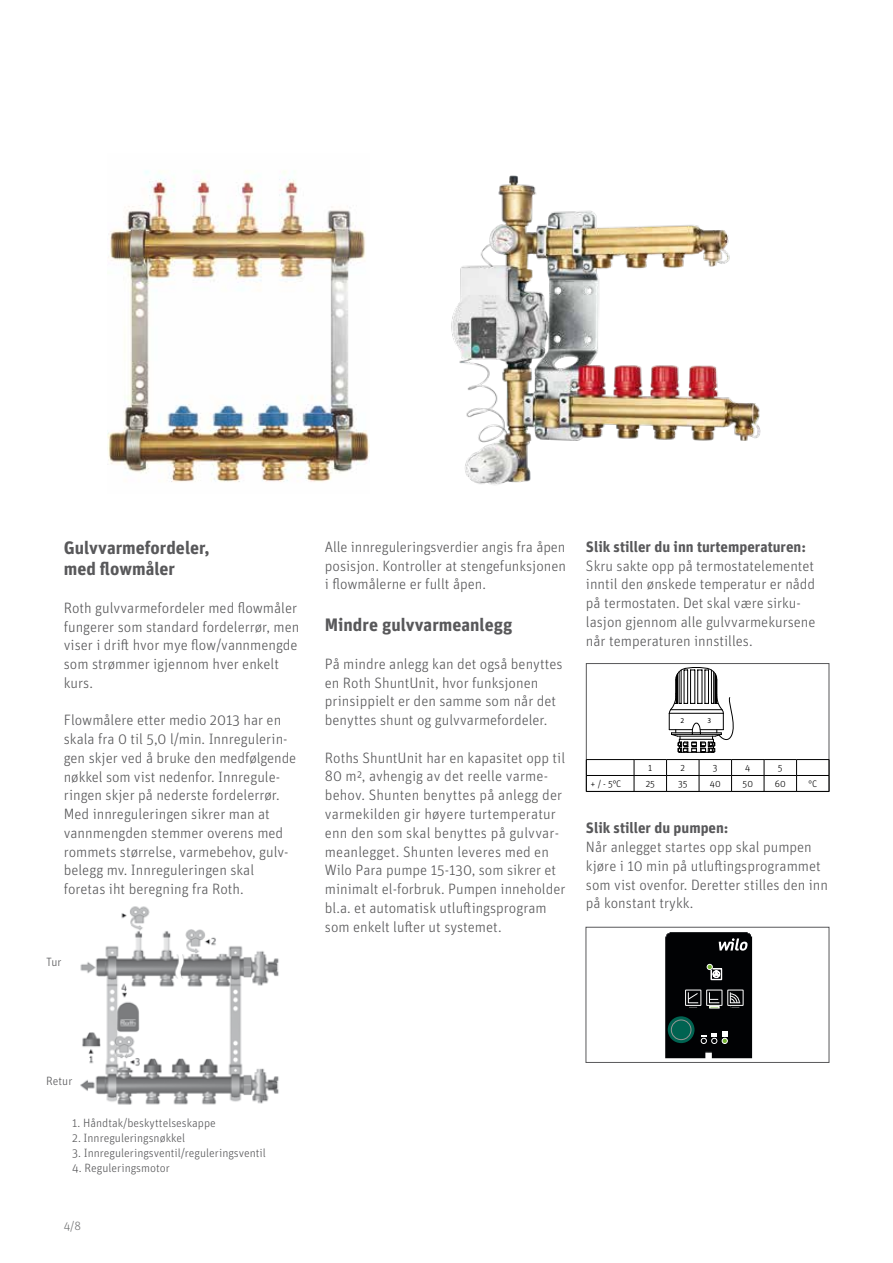
<style>
.page{position:relative;width:893px;height:1263px;background:#fff}
.page>*{position:absolute;margin:0;border:0;box-sizing:border-box;transform-origin:0 0}
.t1{font:700 18px/21px "Unit OT";color:#58585a}
.t2{font:300 15px/18.8px "Unit OT";color:#58585a}
.t3{font:700 15px "Unit OT";color:#58585a}
.t4{font:300 12px "Unit OT";color:#58585a}
.t5{font:300 12px "Unit OT";color:#707172}
.t6{font:300 9.45px "Unit OT";color:#000}
.t7{font:7.35px "Myriad Pro";color:#000}
</style>
<div class="page">
<img style="left:451px;top:175px;width:310px;height:310px">
<img style="left:108px;top:171px;width:262px;height:311px">
<img style="left:80px;top:906px;width:199px;height:199px">
<svg style="left:669px;top:667px;width:65px;height:86px"></svg>
<div style="left:586px;top:663px;width:243px;height:129px;border:1px solid #58585a"></div>
<hr style="left:586px;top:759px;width:48px;height:1px;background:#000">
<hr style="left:634px;top:759px;width:32px;height:1px;background:#000">
<hr style="left:666px;top:759px;width:33px;height:1px;background:#000">
<hr style="left:699px;top:759px;width:32px;height:1px;background:#000">
<hr style="left:732px;top:759px;width:32px;height:1px;background:#000">
<hr style="left:764px;top:759px;width:33px;height:1px;background:#000">
<hr style="left:797px;top:759px;width:32px;height:1px;background:#000">
<hr style="left:586px;top:775px;width:48px;height:1px;background:#000">
<svg style="left:586px;top:760px;width:1px;height:31px"></svg>
<hr style="left:634px;top:775px;width:32px;height:1px;background:#000">
<svg style="left:634px;top:760px;width:1px;height:31px"></svg>
<hr style="left:666px;top:775px;width:33px;height:1px;background:#000">
<svg style="left:666px;top:760px;width:1px;height:31px"></svg>
<hr style="left:699px;top:775px;width:32px;height:1px;background:#000">
<svg style="left:699px;top:760px;width:1px;height:31px"></svg>
<hr style="left:732px;top:775px;width:32px;height:1px;background:#000">
<svg style="left:731px;top:760px;width:1px;height:31px"></svg>
<hr style="left:764px;top:775px;width:33px;height:1px;background:#000">
<svg style="left:764px;top:760px;width:1px;height:31px"></svg>
<hr style="left:797px;top:775px;width:32px;height:1px;background:#000">
<svg style="left:796px;top:760px;width:1px;height:31px"></svg>
<svg style="left:829px;top:760px;width:1px;height:31px"></svg>
<hr style="left:586px;top:791px;width:48px;height:1px;background:#000">
<hr style="left:634px;top:791px;width:32px;height:1px;background:#000">
<hr style="left:666px;top:791px;width:33px;height:1px;background:#000">
<hr style="left:699px;top:791px;width:32px;height:1px;background:#000">
<hr style="left:732px;top:791px;width:32px;height:1px;background:#000">
<hr style="left:764px;top:791px;width:33px;height:1px;background:#000">
<hr style="left:797px;top:791px;width:32px;height:1px;background:#000">
<div style="left:586px;top:927px;width:243px;height:136px;border:1px solid #58585a"></div>
<img style="left:665px;top:932px;width:88px;height:127px">
<svg style="left:701px;top:1035px;width:5px;height:8px"></svg>
<svg style="left:712px;top:1032px;width:15px;height:11px"></svg>
<div style="left:685px;top:990px;width:16px;height:15px;border:1px solid #fff"></div>
<div style="left:728px;top:990px;width:15px;height:15px;border:1px solid #fff"></div>
<div style="left:706px;top:990px;width:16px;height:15px;border:1px solid #fff"></div>
<svg style="left:707px;top:964px;width:15px;height:16px"></svg>
<svg style="left:719px;top:938px;width:29px;height:13px"></svg>
<svg style="left:688px;top:992px;width:10px;height:16px"></svg>
<svg style="left:709px;top:992px;width:11px;height:16px"></svg>
<svg style="left:730px;top:992px;width:10px;height:16px"></svg>
<svg style="left:668px;top:1016px;width:26px;height:27px"></svg>
<div style="left:671px;top:1020px;width:20px;height:20px;border:1px solid #969693;border-radius:50%"></div>
<p class="t1" style="left:64px;top:537px;width:147px">Gulvvarmefordeler, med flowmåler</p>
<p class="t2" style="left:64px;top:598px;width:237px">Roth gulvvarmefordeler med flowmåler fungerer som standard fordelerrør, men viser i drift hvor mye flow/vannmengde som strømmer igjennom hver enkelt kurs.</p>
<p class="t2" style="left:64px;top:711px;width:234px">Flowmålere etter medio 2013 har en skala fra 0 til 5,0 l/min. Innregulerin&shy;gen skjer ved å bruke den medfølgende nøkkel som vist nedenfor. Innregule&shy;ringen skjer på nederste fordelerrør.<br>Med innreguleringen sikrer man at vannmengden stemmer overens med rommets størrelse, varmebehov, gulv&shy;belegg mv. Innreguleringen skal foretas iht beregning fra Roth.</p>
<p class="t4" style="left:46px;top:955px;width:17px">Tur</p>
<p class="t2" style="left:325px;top:537px;width:243px;text-align:justify">Alle innreguleringsverdier angis fra åpen posisjon. Kontroller at stengefunksjonen i flowmålerne er fullt åpen.</p>
<p class="t1" style="left:325px;top:614px;width:189px">Mindre gulvvarmeanlegg</p>
<p class="t2" style="left:325px;top:654px;width:239px">På mindre anlegg kan det også benyttes en Roth ShuntUnit, hvor funksjonen prinsippielt er den samme som når det benyttes shunt og gulvvarmefordeler.</p>
<p class="t2" style="left:325px;top:748px;width:242px">Roths ShuntUnit har en kapasitet opp til 80 m², avhengig av det reelle varme&shy;behov. Shunten benyttes på anlegg der varmekilden gir høyere turtemperatur enn den som skal benyttes på gulvvar&shy;meanlegget. Shunten leveres med en Wilo Para pumpe 15-130, som sikrer et minimalt el-forbruk. Pumpen inneholder bl.a. et automatisk utluftingsprogram som enkelt lufter ut systemet.</p>
<p class="t3" style="left:586px;top:537px;width:222px">Slik stiller du inn turtemperaturen:</p>
<p class="t2" style="left:586px;top:556px;width:231px">Skru sakte opp på termostatelementet inntil den ønskede temperatur er nådd på termostaten. Det skal være sirku&shy;lasjon gjennom alle gulvvarmekursene når temperaturen innstilles.</p>
<p class="t7" style="left:680px;top:716px;width:5px">2</p>
<p class="t7" style="left:708px;top:716px;width:5px">3</p>
<p class="t6" style="left:648px;top:762px;width:6px">1</p>
<p class="t6" style="left:680px;top:762px;width:6px">2</p>
<p class="t6" style="left:713px;top:762px;width:6px">3</p>
<p class="t6" style="left:745px;top:762px;width:7px">4</p>
<p class="t6" style="left:778px;top:762px;width:6px">5</p>
<p class="t6" style="left:591px;top:778px;width:32px">+ / - 5°C</p>
<p class="t6" style="left:646px;top:778px;width:11px">25</p>
<p class="t6" style="left:678px;top:778px;width:11px">35</p>
<p class="t6" style="left:710px;top:778px;width:12px">40</p>
<p class="t6" style="left:743px;top:778px;width:12px">50</p>
<p class="t6" style="left:775px;top:778px;width:12px">60</p>
<p class="t6" style="left:808px;top:778px;width:10px">°C</p>
<p class="t3" style="left:586px;top:818px;width:144px">Slik stiller du pumpen:</p>
<p class="t2" style="left:586px;top:837px;width:243px">Når anlegget startes opp skal pumpen kjøre i 10 min på utluftingsprogrammet som vist ovenfor. Deretter stilles den inn på konstant trykk.</p>
<p class="t4" style="left:46px;top:1074px;width:28px">Retur</p>
<p class="t4" style="left:72px;top:1116px;width:145px">1. Håndtak/beskyttelseskappe</p>
<p class="t4" style="left:72px;top:1131px;width:114px">2. Innreguleringsnøkkel</p>
<p class="t4" style="left:72px;top:1146px;width:195px">3. Innreguleringsventil/reguleringsventil</p>
<p class="t4" style="left:72px;top:1161px;width:99px">4. Reguleringsmotor</p>
<p class="t5" style="left:64px;top:1219px;width:19px">4/8</p>
</div>
